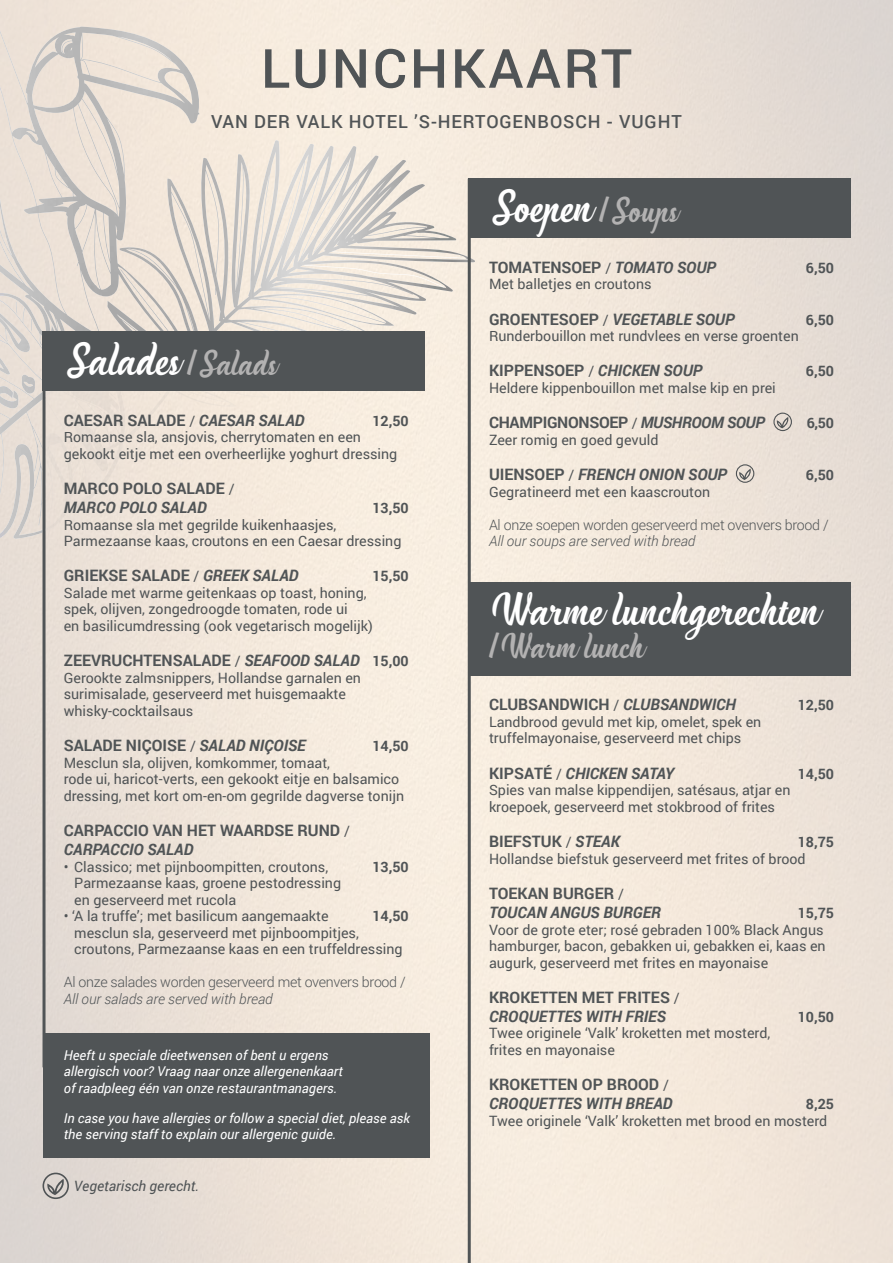
<style>
.page{position:relative;width:893px;height:1263px;background:#fff}
.page>*{position:absolute;margin:0;border:0;box-sizing:border-box;transform-origin:0 0}
.t1{font:500 54px "Roboto";letter-spacing:.05em;color:#505456}
.t2{font:39px "Handycheera";color:#fff}
.t3{font:30px "Handycheera";color:#b3b2b2}
.t4{font:500 18px "Roboto";letter-spacing:.05em;color:#505456}
.t5{font:700 15.75px/18.9px "Roboto";color:#505456}
.t6{font:italic 700 15.75px/18.9px "Roboto";color:#505456}
.t7{font:700 15.75px "Roboto";letter-spacing:-.02em;color:#505456}
.t8{font:14.25px/16.5px "Roboto";color:#505456}
.t9{font:300 14.25px "Roboto";letter-spacing:-.02em;color:#505456}
.t10{font:700 14.25px "Roboto";color:#505456}
.t11{font:italic 300 14.25px "Roboto";color:#505456}
.t12{font:italic 14.25px "Roboto";color:#505456}
.t13{font:italic 13.5px/16.5px "Roboto";color:#fff}
.s1{font-size:30px;color:#b3b2b2}
.s2{font-weight:400;font-size:14.25px}
.s3{font-style:italic}
.s4{font-size:14.25px}
.s5{font-style:normal}
.s6{font-weight:400;font-style:normal;font-size:14.25px}
</style>
<div class="page">
<img style="left:0;top:0;width:893px;height:1263px">
<svg style="left:0;top:0;width:475px;height:549px;background:#ece3d9"></svg>
<img style="left:0;top:27px;width:178px;height:305px">
<svg style="left:0;top:302px;width:49px;height:110px;background:#dcd5d0"></svg>
<svg style="left:304px;top:265px;width:140px;height:22px;background:#e9e2d8"></svg>
<svg style="left:333px;top:251px;width:132px;height:7px"></svg>
<div style="left:468px;top:179px;width:382px;height:59px;background:#505456"></div>
<div style="left:468px;top:582px;width:382px;height:93px;background:#505456"></div>
<svg style="left:773px;top:413px;width:19px;height:18px"></svg>
<svg style="left:736px;top:464px;width:18px;height:19px"></svg>
<div style="left:43px;top:332px;width:382px;height:59px;background:#505456"></div>
<hr style="left:43px;top:335px;width:3px;height:732px;background:#505456">
<div style="left:43px;top:1033px;width:386px;height:125px;background:#505456"></div>
<svg style="left:43px;top:1172px;width:26px;height:27px"></svg>
<div style="left:45px;top:391px;width:423px;height:158px;background:#f7ede0"></div>
<img style="left:45px;top:391px;width:225px;height:140px">
<svg style="left:145px;top:391px;width:16px;height:4px"></svg>
<hr style="left:468px;top:179px;width:3px;height:1084px;background:#505456">
<h1 class="t1" style="left:261px;top:31px;width:373px">LUNCHKAART</h1>
<p class="t4" style="left:211px;top:109px;width:472px">VAN DER VALK HOTEL ’S-HERTOGENBOSCH - VUGHT</p>
<h2 class="t2" style="left:64px;top:334px;width:214px">Salades <span class="s1">/Salads</span></h2>
<p class="t5" style="left:64px;top:410px;width:242px">CAESAR SALADE <span class="s2">/</span> <span class="s3">CAESAR SALAD</span></p>
<p class="t10" style="left:372px;top:411px;width:38px">12,50</p>
<p class="t8" style="left:64px;top:428px;width:335px">Romaanse sla, ansjovis, cherrytomaten en een gekookt eitje met een overheerlijke yoghurt dressing</p>
<p class="t5" style="left:64px;top:478px;width:172px">MARCO POLO SALADE <span class="s2">/<br></span><span class="s3">MARCO POLO SALAD</span></p>
<p class="t10" style="left:372px;top:498px;width:38px">13,50</p>
<p class="t8" style="left:64px;top:516px;width:339px">Romaanse sla met gegrilde kuikenhaasjes,<br>Parmezaanse kaas, croutons en een Caesar dressing</p>
<p class="t5" style="left:64px;top:566px;width:236px">GRIEKSE SALADE <span class="s2">/</span> <span class="s3">GREEK SALAD</span></p>
<p class="t10" style="left:372px;top:566px;width:38px">15,50</p>
<p class="t8" style="left:64px;top:584px;width:311px">Salade met warme geitenkaas op toast, honing, spek, olijven, zongedroogde tomaten, rode ui<br>en basilicumdressing (ook vegetarisch mogelijk)</p>
<p class="t5" style="left:64px;top:651px;width:347px">ZEEVRUCHTENSALADE <span class="s2">/</span> <span class="s3">SEAFOOD SALAD</span> <span class="s4">15,00</span></p>
<p class="t8" style="left:64px;top:669px;width:299px">Gerookte zalmsnippers, Hollandse garnalen en surimisalade, geserveerd met huisgemaakte whisky-cocktailsaus</p>
<p class="t5" style="left:64px;top:735px;width:243px">SALADE NIÇOISE <span class="s2">/</span> <span class="s3">SALAD NIÇOISE</span></p>
<p class="t10" style="left:372px;top:736px;width:38px">14,50</p>
<p class="t8" style="left:64px;top:754px;width:342px">Mesclun sla, olijven, komkommer, tomaat,<br>rode ui, haricot-verts, een gekookt eitje en balsamico dressing, met kort om-en-om gegrilde dagverse tonijn</p>
<p class="t5" style="left:64px;top:820px;width:288px">CARPACCIO VAN HET WAARDSE RUND <span class="s2">/<br></span><span class="s3">CARPACCIO SALAD</span></p>
<p class="t8" style="left:64px;top:858px;width:266px">• Classico; met pijnboompitten, croutons,</p>
<p class="t10" style="left:372px;top:856px;width:38px">13,50</p>
<p class="t8" style="left:74px;top:874px;width:268px">Parmezaanse kaas, groene pestodressing en geserveerd met rucola</p>
<p class="t8" style="left:64px;top:907px;width:266px">• ‘A la truffe’; met basilicum aangemaakte</p>
<p class="t10" style="left:372px;top:906px;width:38px">14,50</p>
<p class="t8" style="left:74px;top:924px;width:330px">mesclun sla, geserveerd met pijnboompitjes, croutons, Parmezaanse kaas en een truffeldressing</p>
<p class="t9" style="left:64px;top:972px;width:343px">Al onze salades worden geserveerd met ovenvers brood /</p>
<p class="t11" style="left:64px;top:989px;width:210px">All our salads are served with bread</p>
<p class="t13" style="left:64px;top:1046px;width:281px">Heeft u speciale dieetwensen of bent u ergens allergisch voor? Vraag naar onze allergenenkaart of raadpleeg één van onze restaurantmanagers.</p>
<p class="t13" style="left:64px;top:1109px;width:348px">In case you have allergies or follow a special diet, please ask the serving staff to explain our allergenic guide.</p>
<p class="t12" style="left:74px;top:1176px;width:127px">Vegetarisch gerecht.</p>
<h2 class="t2" style="left:489px;top:180px;width:190px">Soepen <span class="s1">/Soups</span></h2>
<p class="t5" style="left:489px;top:257px;width:229px">TOMATENSOEP <span class="s2">/</span> <span class="s3">TOMATO SOUP</span></p>
<p class="t10" style="left:806px;top:257px;width:30px">6,50</p>
<p class="t8" style="left:489px;top:275px;width:164px">Met balletjes en croutons</p>
<p class="t6" style="left:489px;top:309px;width:247px"><span class="s5">GROENTESOEP</span> <span class="s6">/</span> VEGETABLE SOUP</p>
<p class="t10" style="left:806px;top:309px;width:30px">6,50</p>
<p class="t8" style="left:489px;top:327px;width:311px">Runderbouillon met rundvlees en verse groenten</p>
<p class="t6" style="left:489px;top:361px;width:215px"><span class="s5">KIPPENSOEP</span> <span class="s6">/</span> CHICKEN SOUP</p>
<p class="t10" style="left:806px;top:361px;width:30px">6,50</p>
<p class="t8" style="left:489px;top:379px;width:288px">Heldere kippenbouillon met malse kip en prei</p>
<p class="t7" style="left:489px;top:412px;width:278px">CHAMPIGNONSOEP <span class="s2">/</span> <span class="s3">MUSHROOM SOUP</span></p>
<p class="t10" style="left:807px;top:413px;width:29px">6,50</p>
<p class="t8" style="left:489px;top:431px;width:171px">Zeer romig en goed gevuld</p>
<p class="t6" style="left:489px;top:465px;width:240px"><span class="s5">UIENSOEP</span> <span class="s6">/</span> FRENCH ONION SOUP</p>
<p class="t10" style="left:806px;top:465px;width:30px">6,50</p>
<p class="t8" style="left:489px;top:483px;width:223px">Gegratineerd met een kaascrouton</p>
<p class="t9" style="left:489px;top:515px;width:341px">Al onze soepen worden geserveerd met ovenvers brood /</p>
<p class="t11" style="left:489px;top:531px;width:208px">All our soups are served with bread</p>
<h2 class="t2" style="left:489px;top:583px;width:331px">Warme lunchgerechten</h2>
<h3 class="t3" style="left:489px;top:626px;width:156px">/Warm lunch</h3>
<p class="t5" style="left:489px;top:695px;width:249px">CLUBSANDWICH <span class="s2">/</span> <span class="s3">CLUBSANDWICH</span></p>
<p class="t10" style="left:798px;top:695px;width:38px">12,50</p>
<p class="t8" style="left:489px;top:713px;width:274px">Landbrood gevuld met kip, omelet, spek en truffelmayonaise, geserveerd met chips</p>
<p class="t6" style="left:489px;top:763px;width:187px"><span class="s5">KIPSATÉ</span> <span class="s6">/</span> CHICKEN SATAY</p>
<p class="t10" style="left:798px;top:764px;width:38px">14,50</p>
<p class="t8" style="left:489px;top:781px;width:303px">Spies van malse kippendijen, satésaus, atjar en kroepoek, geserveerd met stokbrood of frites</p>
<p class="t5" style="left:489px;top:831px;width:132px">BIEFSTUK <span class="s2">/</span> <span class="s3">STEAK</span></p>
<p class="t10" style="left:798px;top:832px;width:38px">18,75</p>
<p class="t8" style="left:489px;top:850px;width:318px">Hollandse biefstuk geserveerd met frites of brood</p>
<p class="t6" style="left:489px;top:883px;width:173px"><span class="s5">TOEKAN BURGER</span> <span class="s6">/<br></span>TOUCAN ANGUS BURGER</p>
<p class="t10" style="left:798px;top:903px;width:38px">15,75</p>
<p class="t8" style="left:489px;top:921px;width:338px">Voor de grote eter; rosé gebraden 100% Black Angus hamburger, bacon, gebakken ui, gebakken ei, kaas en augurk, geserveerd met frites en mayonaise</p>
<p class="t6" style="left:489px;top:987px;width:192px"><span class="s5">KROKETTEN MET FRITES</span> <span class="s6">/<br></span>CROQUETTES WITH FRIES</p>
<p class="t10" style="left:798px;top:1007px;width:38px">10,50</p>
<p class="t8" style="left:489px;top:1024px;width:283px">Twee originele ‘Valk’ kroketten met mosterd, frites en mayonaise</p>
<p class="t6" style="left:489px;top:1074px;width:185px"><span class="s5">KROKETTEN OP BROOD</span> <span class="s6">/<br></span>CROQUETTES WITH BREAD</p>
<p class="t10" style="left:806px;top:1094px;width:30px">8,25</p>
<p class="t8" style="left:489px;top:1112px;width:340px">Twee originele ‘Valk’ kroketten met brood en mosterd</p>
</div>
